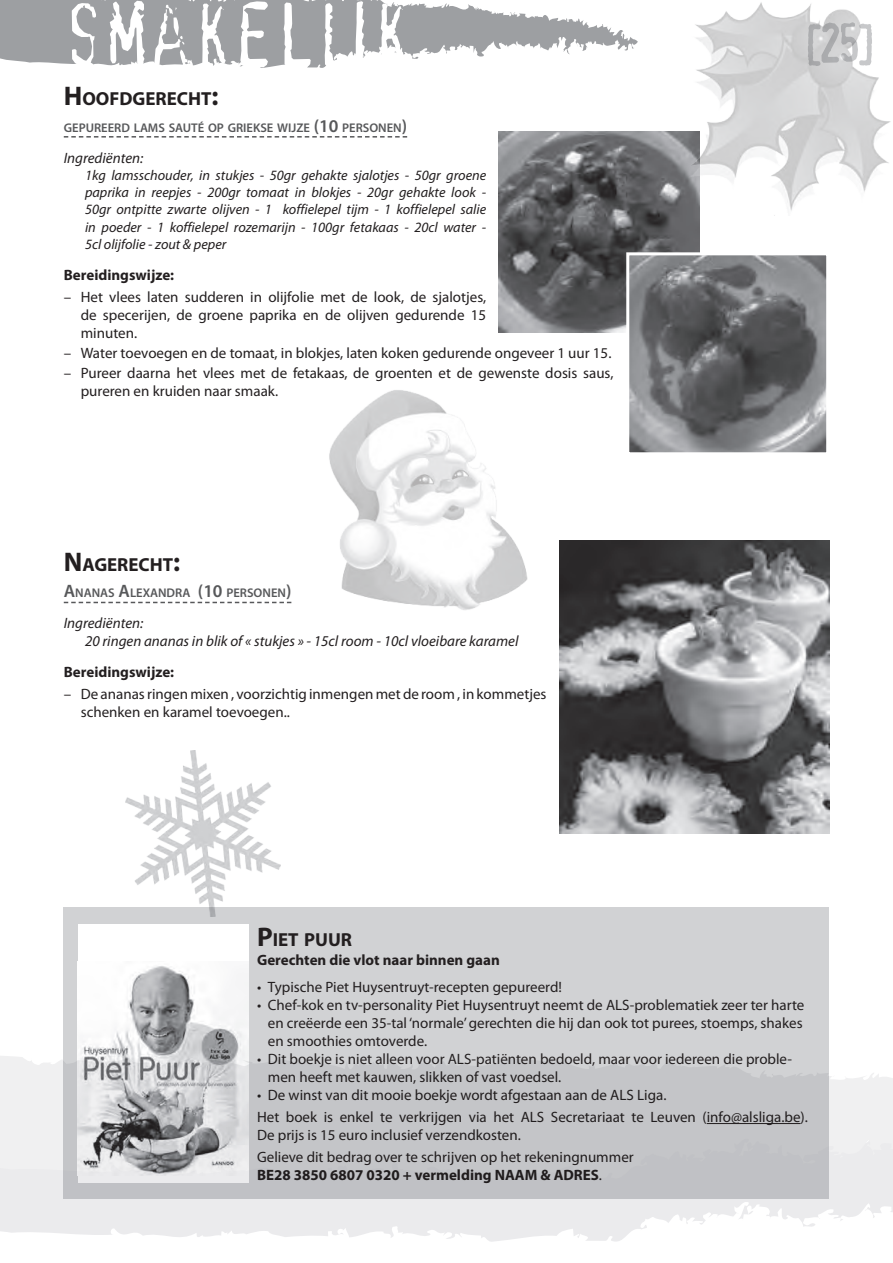
<style>
.page{position:relative;width:893px;height:1263px;background:#fff}
.page>*{position:absolute;margin:0;border:0;box-sizing:border-box;transform-origin:0 0}
.t1{font:700 18.9px "Myriad Pro";color:#231f20}
.t2{font:15px/18px "Myriad Pro";color:#231f20}
.t3{font:700 15px "Myriad Pro";color:#231f20}
.t4{font:italic 15px/18px "Myriad Pro";color:#231f20}
.t5{font:italic 14.25px/17.2px "Myriad Pro";color:#231f20;text-align:justify}
.t6{font:600 12.6px "Myriad Pro";color:#57585a}
.s1{font-size:27px}
.s2{font-size:18px}
.s3{font-weight:400}
</style>
<div class="page">
<svg style="left:226px;top:1183px;width:667px;height:59px;fill:#ebebed"></svg>
<svg style="left:839px;top:1218px;width:4px;height:4px"></svg>
<div style="left:829px;top:1073px;width:64px;height:110px;background:#f0f0f1"></div>
<svg style="left:839px;top:1155px;width:4px;height:3px"></svg>
<svg style="left:0;top:1038px;width:226px;height:199px"></svg>
<svg style="left:0;top:0;width:638px;height:68px;fill:#9d9fa2"></svg>
<img style="left:559px;top:541px;width:270px;height:292px">
<img style="left:499px;top:132px;width:200px;height:200px">
<img style="left:630px;top:256px;width:195px;height:195px">
<div style="left:626px;top:252px;width:203px;height:203px;border:3px solid #fff"></div>
<img style="left:685px;top:2px;width:206px;height:213px">
<img style="left:329px;top:390px;width:199px;height:220px">
<img style="left:125px;top:750px;width:156px;height:157px">
<svg style="left:72px;top:1px;width:333px;height:66px"></svg>
<div style="left:64px;top:907px;width:765px;height:292px;background:linear-gradient(to right,#c9cacd,#cbcccf)"></div>
<hr style="left:707px;top:1123px;width:94px;height:1px;background:#231f20">
<div style="left:78px;top:924px;width:171px;height:259px;background:#fff"></div>
<img style="left:78px;top:966px;width:171px;height:210px">
<svg style="left:64px;top:136px;width:343px;height:2px"></svg>
<svg style="left:64px;top:602px;width:227px;height:1px"></svg>
<p class="t1" style="left:64px;top:87px;width:156px"><span class="s1">H</span>OOFDGERECHT<span class="s1">:</span></p>
<p class="t6" style="left:64px;top:120px;width:345px">GEPUREERD LAMS SAUTÉ OP GRIEKSE WIJZE <span class="s2">(10</span> PERSONEN<span class="s2">)</span></p>
<p class="t4" style="left:64px;top:148px;width:81px">Ingrediënten:</p>
<p class="t5" style="left:85px;top:166px;width:403px">1kg lamsschouder, in stukjes - 50gr gehakte sjalotjes - 50gr groene paprika in reepjes - 200gr tomaat in blokjes - 20gr gehakte look - 50gr ontpitte zwarte olijven - 1 koffielepel tijm - 1 koffielepel salie in poeder - 1 koffielepel rozemarijn - 100gr fetakaas - 20cl water - 5cl olijfolie - zout &amp; peper</p>
<p class="t3" style="left:64px;top:265px;width:112px">Bereidingswijze:</p>
<p class="t2" style="left:81px;top:288px;width:407px;text-align:justify;text-indent:-17px">– Het vlees laten sudderen in olijfolie met de look, de sjalotjes, de specerijen, de groene paprika en de olijven gedurende 15 minuten.</p>
<p class="t2" style="left:64px;top:344px;width:549px">– Water toevoegen en de tomaat, in blokjes, laten koken gedurende ongeveer 1 uur 15.</p>
<p class="t2" style="left:81px;top:364px;width:534px;text-indent:-17px">– Pureer daarna het vlees met de fetakaas, de groenten et de gewenste dosis saus, pureren en kruiden naar smaak.</p>
<p class="t1" style="left:64px;top:552px;width:118px"><span class="s1">N</span>AGERECHT<span class="s1">:</span></p>
<p class="t6" style="left:64px;top:585px;width:229px"><span class="s2">A</span>NANAS <span class="s2">A</span>LEXANDRA <span class="s2">(10</span> PERSONEN<span class="s2">)</span></p>
<p class="t4" style="left:85px;top:614px;width:435px;text-indent:-21px">Ingrediënten:<br>20 ringen ananas in blik of « stukjes » - 15cl room - 10cl vloeibare karamel</p>
<p class="t3" style="left:64px;top:662px;width:112px">Bereidingswijze:</p>
<p class="t2" style="left:81px;top:685px;width:467px;text-indent:-17px">– De ananas ringen mixen , voorzichtig inmengen met de room , in kommetjes schenken en karamel toevoegen..</p>
<p class="t1" style="left:257px;top:927px;width:97px"><span class="s1">P</span>IET PUUR</p>
<p class="t3" style="left:257px;top:950px;width:244px">Gerechten die vlot naar binnen gaan</p>
<p class="t2" style="left:257px;top:977px;width:306px">• Typische Piet Huysentruyt-recepten gepureerd!</p>
<p class="t2" style="left:268px;top:995px;width:538px;text-indent:-11px">• Chef-kok en tv-personality Piet Huysentruyt neemt de ALS-problematiek zeer ter harte en creëerde een 35-tal ‘normale’gerechten die hij dan ook tot purees, stoemps, shakes en smoothies omtoverde.</p>
<p class="t2" style="left:268px;top:1049px;width:526px;text-indent:-11px">• Dit boekje is niet alleen voor ALS-patiënten bedoeld, maar voor iedereen die proble&shy;men heeft met kauwen, slikken of vast voedsel.</p>
<p class="t2" style="left:257px;top:1083px;width:552px;line-height:22.2px">• De winst van dit mooie boekje wordt afgestaan aan de ALS Liga.<br>Het boek is enkel te verkrijgen via het ALS Secretariaat te Leuven (info@alsliga.be).</p>
<p class="t2" style="left:257px;top:1124px;width:378px;line-height:22.2px">De prijs is 15 euro inclusief verzendkosten.<br>Gelieve dit bedrag over te schrijven op het rekeningnummer</p>
<p class="t3" style="left:257px;top:1165px;width:346px">BE28 3850 6807 0320 + vermelding NAAM &amp; ADRES<span class="s3">.</span></p>
</div>
